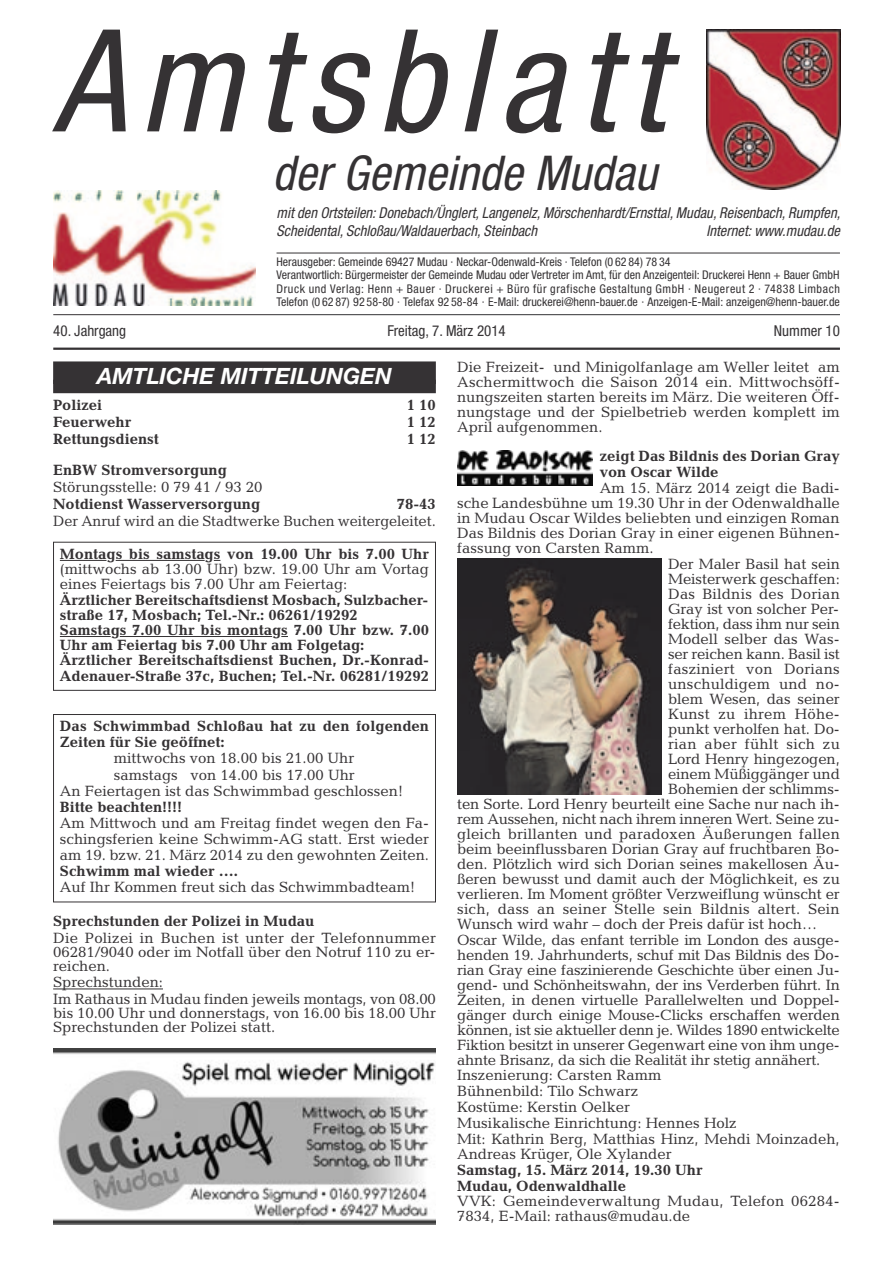
<style>
.page{position:relative;width:893px;height:1263px;background:#fff}
.page>*{position:absolute;margin:0;border:0;box-sizing:border-box;transform-origin:0 0}
.t1{font:italic condensed 142.5px "Helvetica Neue";color:#353234}
.t2{font:italic condensed 48px "Helvetica Neue";color:#353234}
.t3{font:italic 700 22.5px "Helvetica Neue";color:#fff}
.t4{font:15px/15px "Candida";color:#353234}
.t5{font:700 15px/15.1px "Candida";color:#353234}
.t6{font:italic condensed 15px/18px "Helvetica Neue";letter-spacing:.005em;color:#353234}
.t7{font:15px "Candida";letter-spacing:-.02em;color:#353234}
.t8{font:condensed 15px "Helvetica Neue";color:#353234}
.t9{font:condensed 12px/13.5px "Helvetica Neue";color:#353234}
</style>
<div class="page">
<hr style="left:53px;top:314px;width:787px;height:1px;background:#353234">
<hr style="left:53px;top:348px;width:787px;height:2px;background:#353234">
<hr style="left:277px;top:314px;width:563px;height:1px;background:#57575a">
<img style="left:53px;top:190px;width:202px;height:116px">
<hr style="left:277px;top:253px;width:563px;height:1px;background:#353234">
<img style="left:706px;top:30px;width:135px;height:159px">
<div style="left:53px;top:361px;width:383px;height:23px;background:#353234"></div>
<div style="left:53px;top:380px;width:383px;height:13px;background:#353234"></div>
<hr style="left:53px;top:988px;width:110px;height:1px;background:#353234">
<img style="left:457px;top:558px;width:204px;height:236px">
<img style="left:457px;top:451px;width:135px;height:35px">
<img style="left:53px;top:1048px;width:383px;height:177px">
<div style="left:53px;top:714px;width:383px;height:188px;border:1px solid #353234"></div>
<div style="left:53px;top:542px;width:383px;height:149px;border:1px solid #353234"></div>
<hr style="left:60px;top:560px;width:47px;height:1px;background:#353234">
<hr style="left:116px;top:560px;width:89px;height:1px;background:#353234">
<hr style="left:60px;top:636px;width:51px;height:1px;background:#353234">
<hr style="left:120px;top:636px;width:152px;height:1px;background:#353234">
<h1 class="t1" style="left:53px;top:30px;width:612px">Amtsblatt</h1>
<h2 class="t2" style="left:273px;top:156px;width:395px">der Gemeinde Mudau</h2>
<p class="t6" style="left:277px;top:205px;width:568px">mit den Ortsteilen:Donebach/Ünglert,Langenelz,Mörschenhardt/Ernsttal,Mudau,Reisenbach,Rumpfen,<br>Scheidental,Schloßau/Waldauerbach,Steinbach</p>
<p class="t6" style="left:706px;top:223px;width:138px">Internet:www.mudau.de</p>
<p class="t9" style="left:277px;top:256px;width:565px">Herausgeber: Gemeinde 69427 Mudau · Neckar-Odenwald-Kreis · Telefon (0 62 84) 78 34<br>Verantwortlich: Bürgermeister der Gemeinde Mudau oder Vertreter im Amt, für den Anzeigenteil: Druckerei Henn + Bauer GmbH Druck und Verlag: Henn + Bauer · Druckerei + Büro für grafische Gestaltung GmbH · Neugereut 2 · 74838 Limbach Telefon (0 62 87) 92 58-80 · Telefax 92 58-84 · E-Mail: druckerei@henn-bauer.de · Anzeigen-E-Mail: anzeigen@henn-bauer.de</p>
<p class="t8" style="left:53px;top:326px;width:74px">40. Jahrgang</p>
<p class="t8" style="left:387px;top:326px;width:120px">Freitag, 7. März 2014</p>
<p class="t8" style="left:774px;top:326px;width:67px">Nummer 10</p>
<h3 class="t3" style="left:97px;top:368px;width:296px">AMTLICHE MITTEILUNGEN</h3>
<p class="t5" style="left:53px;top:398px;width:51px">Polizei</p>
<p class="t5" style="left:407px;top:398px;width:31px">1 10</p>
<p class="t5" style="left:53px;top:416px;width:80px">Feuerwehr</p>
<p class="t5" style="left:407px;top:416px;width:31px">1 12</p>
<p class="t5" style="left:53px;top:433px;width:107px">Rettungsdienst</p>
<p class="t5" style="left:407px;top:433px;width:31px">1 12</p>
<p class="t5" style="left:53px;top:463px;width:175px">EnBW Stromversorgung</p>
<p class="t4" style="left:53px;top:481px;width:211px">Störungsstelle: 0 79 41 / 93 20</p>
<p class="t5" style="left:53px;top:498px;width:209px">Notdienst Wasserversorgung</p>
<p class="t5" style="left:397px;top:498px;width:41px">78-43</p>
<p class="t4" style="left:53px;top:515px;width:384px">Der Anruf wird an die Stadtwerke Buchen weitergeleitet.</p>
<p class="t5" style="left:60px;top:548px;width:371px">Montags bis samstags von 19.00 Uhr bis 7.00 Uhr</p>
<p class="t4" style="left:60px;top:563px;width:371px">(mittwochs ab 13.00 Uhr) bzw. 19.00 Uhr am Vortag eines Feiertags bis 7.00 Uhr am Feiertag:</p>
<p class="t5" style="left:60px;top:593px;width:371px">Ärztlicher Bereitschaftsdienst Mosbach, Sulzbacher&shy;straße 17, Mosbach; Tel.-Nr.: 06261/19292<br>Samstags 7.00 Uhr bis montags 7.00 Uhr bzw. 7.00<br>Uhr am Feiertag bis 7.00 Uhr am Folgetag:<br>Ärztlicher Bereitschaftsdienst Buchen, Dr.-Konrad-Adenauer-Straße 37c, Buchen; Tel.-Nr. 06281/19292</p>
<p class="t5" style="left:60px;top:720px;width:371px;line-height:16px">Das Schwimmbad Schloßau hat zu den folgenden<br>Zeiten für Sie geöffnet:</p>
<p class="t4" style="left:60px;top:752px;width:345px;line-height:16px;text-align:center">mittwochs von 18.00 bis 21.00 Uhr<br>samstags von 14.00 bis 17.00 Uhr<br>An Feiertagen ist das Schwimmbad geschlossen!</p>
<p class="t5" style="left:60px;top:801px;width:124px">Bitte beachten!!!!</p>
<p class="t4" style="left:60px;top:816px;width:371px;line-height:16px;text-align:justify">Am Mittwoch und am Freitag findet wegen den Fa&shy;schingsferien keine Schwimm-AG statt. Erst wieder am 19. bzw. 21. März 2014 zu den gewohnten Zeiten.</p>
<p class="t5" style="left:60px;top:865px;width:180px">Schwimm mal wieder ….</p>
<p class="t4" style="left:60px;top:881px;width:357px">Auf Ihr Kommen freut sich das Schwimmbadteam!</p>
<p class="t5" style="left:53px;top:915px;width:263px">Sprechstunden der Polizei in Mudau</p>
<p class="t4" style="left:53px;top:932px;width:384px;line-height:14.2px;text-align:justify">Die Polizei in Buchen ist unter der Telefonnummer 06281/9040 oder im Notfall über den Notruf 110 zu er&shy;reichen.</p>
<p class="t4" style="left:53px;top:976px;width:384px;line-height:16.4px">Sprechstunden:<br>Im Rathaus in Mudau finden jeweils montags, von 08.00</p>
<p class="t4" style="left:53px;top:1007px;width:384px;line-height:14.2px">bis 10.00 Uhr und donnerstags, von 16.00 bis 18.00 Uhr<br>Sprechstunden der Polizei statt.</p>
<p class="t4" style="left:457px;top:361px;width:384px;text-align:justify">Die Freizeit- und Minigolfanlage am Weller leitet am Aschermittwoch die Saison 2014 ein. Mittwochsöff&shy;nungszeiten starten bereits im März. Die weiteren Öff&shy;nungstage und der Spielbetrieb werden komplett im April aufgenommen.</p>
<p class="t5" style="left:600px;top:450px;width:241px;line-height:15.8px">zeigt Das Bildnis des Dorian Gray von Oscar Wilde</p>
<p class="t4" style="left:600px;top:482px;width:241px">Am 15. März 2014 zeigt die Badi-</p>
<p class="t4" style="left:457px;top:497px;width:384px">sche Landesbühne um 19.30 Uhr in der Odenwaldhalle</p>
<p class="t4" style="left:457px;top:512px;width:384px">in Mudau Oscar Wildes beliebten und einzigen Roman</p>
<p class="t4" style="left:457px;top:527px;width:384px">Das Bildnis des Dorian Gray in einer eigenen Bühnen-</p>
<p class="t4" style="left:457px;top:542px;width:198px">fassung von Carsten Ramm.</p>
<p class="t4" style="left:668px;top:558px;width:173px">Der Maler Basil hat sein</p>
<p class="t4" style="left:668px;top:573px;width:173px">Meisterwerk geschaffen:</p>
<p class="t4" style="left:668px;top:588px;width:173px">Das Bildnis des Dorian</p>
<p class="t4" style="left:668px;top:603px;width:172px">Gray ist von solcher Per-</p>
<p class="t7" style="left:668px;top:618px;width:173px">fektion, dass ihm nur sein</p>
<p class="t4" style="left:668px;top:633px;width:173px">Modell selber das Was-</p>
<p class="t4" style="left:668px;top:648px;width:173px">ser reichen kann. Basil ist</p>
<p class="t4" style="left:668px;top:663px;width:173px">fasziniert von Dorians</p>
<p class="t4" style="left:668px;top:678px;width:173px">unschuldigem und no-</p>
<p class="t4" style="left:668px;top:693px;width:173px">blem Wesen, das seiner</p>
<p class="t4" style="left:668px;top:708px;width:173px">Kunst zu ihrem Höhe-</p>
<p class="t4" style="left:668px;top:723px;width:173px">punkt verholfen hat. Do-</p>
<p class="t4" style="left:668px;top:738px;width:173px">rian aber fühlt sich zu</p>
<p class="t4" style="left:668px;top:753px;width:173px">Lord Henry hingezogen,</p>
<p class="t4" style="left:668px;top:768px;width:173px">einem Müßiggänger und</p>
<p class="t4" style="left:668px;top:783px;width:173px">Bohemien der schlimms-</p>
<p class="t4" style="left:457px;top:798px;width:384px">ten Sorte. Lord Henry beurteilt eine Sache nur nach ih-</p>
<p class="t4" style="left:457px;top:813px;width:384px">rem Aussehen, nicht nach ihrem inneren Wert. Seine zu-</p>
<p class="t4" style="left:457px;top:828px;width:384px">gleich brillanten und paradoxen Äußerungen fallen</p>
<p class="t4" style="left:457px;top:843px;width:384px">beim beeinflussbaren Dorian Gray auf fruchtbaren Bo-</p>
<p class="t4" style="left:457px;top:858px;width:384px">den. Plötzlich wird sich Dorian seines makellosen Äu-</p>
<p class="t4" style="left:457px;top:873px;width:384px">ßeren bewusst und damit auch der Möglichkeit, es zu</p>
<p class="t4" style="left:457px;top:888px;width:384px">verlieren. Im Moment größter Verzweiflung wünscht er</p>
<p class="t4" style="left:457px;top:903px;width:384px">sich, dass an seiner Stelle sein Bildnis altert. Sein</p>
<p class="t4" style="left:457px;top:918px;width:361px">Wunsch wird wahr – doch der Preis dafür ist hoch…</p>
<p class="t4" style="left:457px;top:933px;width:384px">Oscar Wilde, das enfant terrible im London des ausge-</p>
<p class="t4" style="left:457px;top:948px;width:384px">henden 19. Jahrhunderts, schuf mit Das Bildnis des Do-</p>
<p class="t4" style="left:457px;top:963px;width:384px">rian Gray eine faszinierende Geschichte über einen Ju-</p>
<p class="t4" style="left:457px;top:978px;width:384px">gend- und Schönheitswahn, der ins Verderben führt. In</p>
<p class="t4" style="left:457px;top:993px;width:384px">Zeiten, in denen virtuelle Parallelwelten und Doppel-</p>
<p class="t4" style="left:457px;top:1008px;width:384px">gänger durch einige Mouse-Clicks erschaffen werden</p>
<p class="t7" style="left:457px;top:1024px;width:384px">können, ist sie aktueller denn je. Wildes 1890 entwickelte</p>
<p class="t4" style="left:457px;top:1038px;width:384px">Fiktion besitzt in unserer Gegenwart eine von ihm unge-</p>
<p class="t4" style="left:457px;top:1053px;width:365px">ahnte Brisanz, da sich die Realität ihr stetig annähert.</p>
<p class="t4" style="left:457px;top:1069px;width:206px">Inszenierung: Carsten Ramm</p>
<p class="t4" style="left:457px;top:1085px;width:183px">Bühnenbild: Tilo Schwarz</p>
<p class="t4" style="left:457px;top:1101px;width:174px">Kostüme: Kerstin Oelker</p>
<p class="t4" style="left:457px;top:1117px;width:281px">Musikalische Einrichtung: Hennes Holz</p>
<p class="t4" style="left:457px;top:1133px;width:384px">Mit: Kathrin Berg, Matthias Hinz, Mehdi Moinzadeh,</p>
<p class="t4" style="left:457px;top:1148px;width:216px">Andreas Krüger, Ole Xylander</p>
<p class="t5" style="left:457px;top:1163px;width:247px;line-height:15.9px">Samstag, 15. März 2014, 19.30 Uhr<br>Mudau, Odenwaldhalle</p>
<p class="t4" style="left:457px;top:1195px;width:384px">VVK: Gemeindeverwaltung Mudau, Telefon 06284-<br>7834, E-Mail: rathaus@mudau.de</p>
</div>
